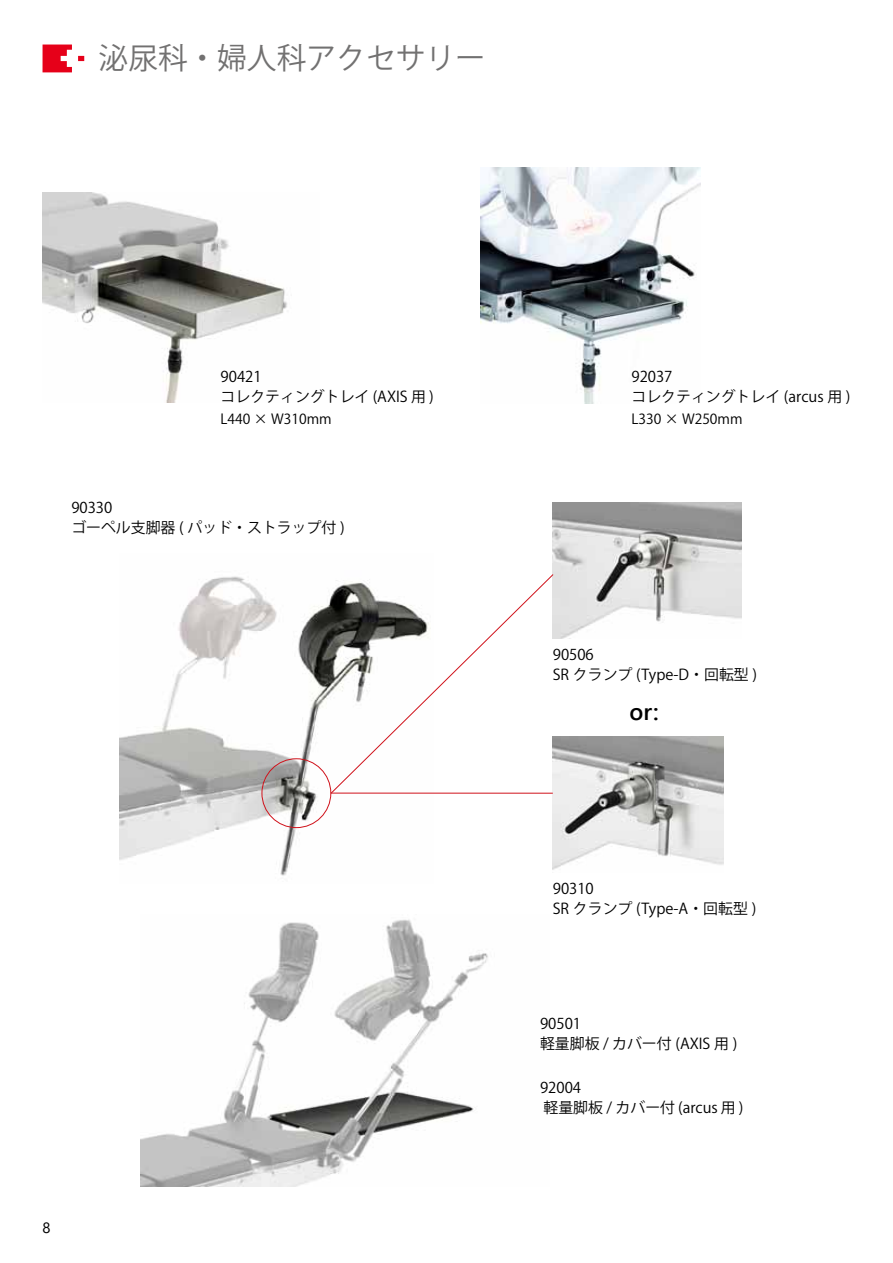
<style>
.page{position:relative;width:893px;height:1263px;background:#fff}
.page>*{position:absolute;margin:0;border:0;box-sizing:border-box;transform-origin:0 0}
.t1{font:29.7px "Koz Go Pro";color:#727171}
.t2{font:600 23.4px "Segoe UI";color:#000}
.t3{font:14.85px/20.2px "Koz Go Pro";color:#000}
.t4{font:14.85px "Segoe UI";color:#000}
.t5{font:13.8px "Koz Go Pro";color:#000}
</style>
<div class="page">
<img style="left:43px;top:193px;width:244px;height:210px">
<img style="left:480px;top:168px;width:220px;height:235px">
<img style="left:140px;top:919px;width:348px;height:268px">
<img style="left:553px;top:503px;width:189px;height:136px">
<img style="left:553px;top:737px;width:170px;height:133px">
<img style="left:120px;top:576px;width:212px;height:300px">
<svg style="left:78px;top:56px;width:6px;height:5px"></svg>
<svg style="left:43px;top:45px;width:29px;height:27px"></svg>
<svg style="left:330px;top:573px;width:224px;height:221px"></svg>
<div style="left:261px;top:758px;width:70px;height:70px;border:1px solid #d0121b;border-radius:50%"></div>
<hr style="left:331px;top:793px;width:222px;height:1px;background:#d0121b">
<h1 class="t1" style="left:99px;top:39px;width:388px">泌尿科 ・婦人科アクセサリー</h1>
<p class="t3" style="left:221px;top:366px;width:215px">90421<br>コレクティングトレイ (AXIS 用 )</p>
<p class="t5" style="left:221px;top:410px;width:113px">L440 × W310mm</p>
<p class="t3" style="left:71px;top:497px;width:275px">90330<br>ゴーペル支脚器 ( パッド・ストラップ付 )</p>
<p class="t4" style="left:43px;top:1214px;width:10px">8</p>
<p class="t3" style="left:631px;top:366px;width:220px">92037<br>コレクティングトレイ (arcus 用 )</p>
<p class="t5" style="left:631px;top:410px;width:113px">L330 × W250mm</p>
<p class="t3" style="left:553px;top:645px;width:206px">90506<br>SR クランプ (Type-D・回転型 )</p>
<h2 class="t2" style="left:630px;top:690px;width:31px">or:</h2>
<p class="t3" style="left:553px;top:879px;width:205px">90310<br>SR クランプ (Type-A・回転型 )</p>
<p class="t3" style="left:540px;top:1013px;width:199px">90501<br>軽量脚板 / カバー付 (AXIS 用 )</p>
<p class="t3" style="left:540px;top:1078px;width:205px">92004<br>軽量脚板 / カバー付 (arcus 用 )</p>
</div>
